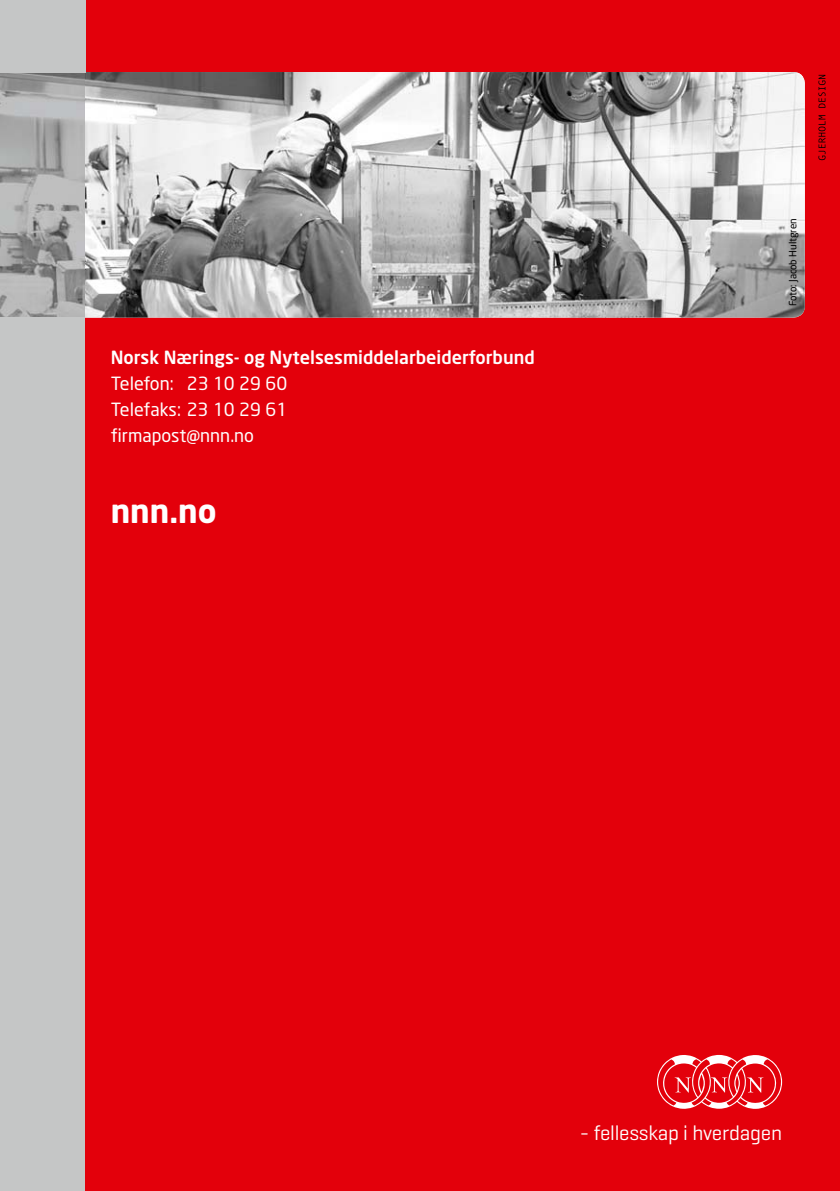
<style>
.page{position:relative;width:840px;height:1191px;background:#fff}
.page>*{position:absolute;margin:0;border:0;box-sizing:border-box;transform-origin:0 0}
.t1{font:700 32px "Neo Sans";color:#fff}
.t2{font:21px "Geogrotesque";letter-spacing:-.01em;color:#fff}
.t3{font:18px/26px "Neo Sans";color:#fff;text-align:justify}
.t4{font:500 18px "Neo Sans";color:#fff}
.t5{font:10px "Neo Sans";color:#000}
</style>
<div class="page">
<div style="left:0;top:0;width:839px;height:1191px;background:#e3000b"></div>
<img style="left:0;top:72px;width:804px;height:245px">
<div style="left:0;top:317px;width:84px;height:874px;background:#c5c6c6"></div>
<div style="left:0;top:0;width:85px;height:72px;background:#c5c6c6"></div>
<svg style="left:657px;top:1054px;width:124px;height:55px"></svg>
<svg style="left:818px;top:75px;width:7px;height:85px"></svg>
<p class="t4" style="left:111px;top:346px;width:425px">Norsk Nærings- og Nytelsesmiddelarbeiderforbund</p>
<p class="t3" style="left:111px;top:370px;width:178px">Telefon: 23 10 29 60<br>Telefaks: 23 10 29 61 firmapost@nnn.no</p>
<h1 class="t1" style="left:111px;top:490px;width:107px">nnn.no</h1>
<p class="t5" style="left:786px;top:306px;width:89px;rotate:-90deg">Foto: Jacob Hultgren</p>
<p class="t2" style="left:579px;top:1119px;width:204px">- fellesskap i hverdagen</p>
</div>
